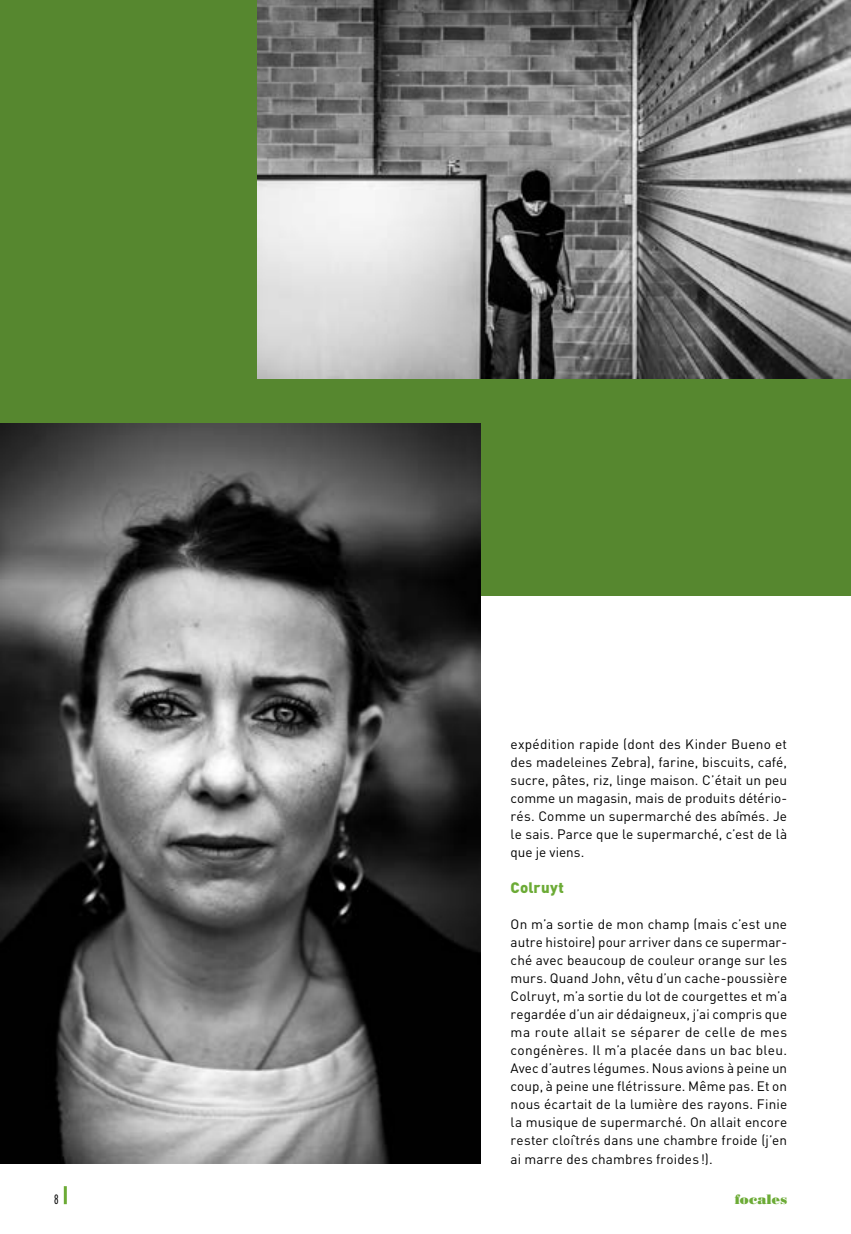
<style>
.page{position:relative;width:851px;height:1234px;background:#fff}
.page>*{position:absolute;margin:0;border:0;box-sizing:border-box;transform-origin:0 0}
.t1{font:900 15px "DIN";letter-spacing:.02em;color:#6cab36}
.t2{font:13.5px/18px "DIN";letter-spacing:.01em;color:#000;text-align:justify}
.t3{font:13.5px "Bodoni Poster";letter-spacing:.01em;color:#6cab36}
.t4{font:300 extra-condensed 13.5px "Interstate";color:#000}
</style>
<div class="page">
<div style="left:0;top:0;width:850px;height:595px;background:#56872f"></div>
<img style="left:257px;top:0;width:593px;height:378px">
<img style="left:0;top:424px;width:480px;height:738px">
<hr style="left:64px;top:1185px;width:3px;height:18px;background:#6cab36">
<p class="t2" style="left:510px;top:735px;width:278px">expédition rapide (dont des Kinder Bueno et des madeleines Zebra), farine, biscuits, café, sucre, pâtes, riz, linge maison. C’était un peu comme un magasin, mais de produits détério&shy;rés. Comme un supermarché des abîmés. Je le sais. Parce que le supermarché, c’est de là que je viens.</p>
<p class="t1" style="left:510px;top:877px;width:55px">Colruyt</p>
<p class="t2" style="left:510px;top:915px;width:278px">On m’a sortie de mon champ (mais c’est une autre histoire) pour arriver dans ce supermar&shy;ché avec beaucoup de couleur orange sur les murs. Quand John, vêtu d’un cache-poussière Colruyt, m’a sortie du lot de courgettes et m’a regardée d’un air dédaigneux, j’ai compris que ma route allait se séparer de celle de mes congénères. Il m’a placée dans un bac bleu.<br>Avec d’autres légumes. Nous avions à peine un coup, à peine une flétrissure. Même pas. Et on nous écartait de la lumière des rayons. Finie la musique de supermarché. On allait encore rester cloîtrés dans une chambre froide (j’en ai marre des chambres froides !).</p>
<p class="t4" style="left:54px;top:1191px;width:6px">8</p>
<p class="t3" style="left:734px;top:1190px;width:54px">focales</p>
</div>
